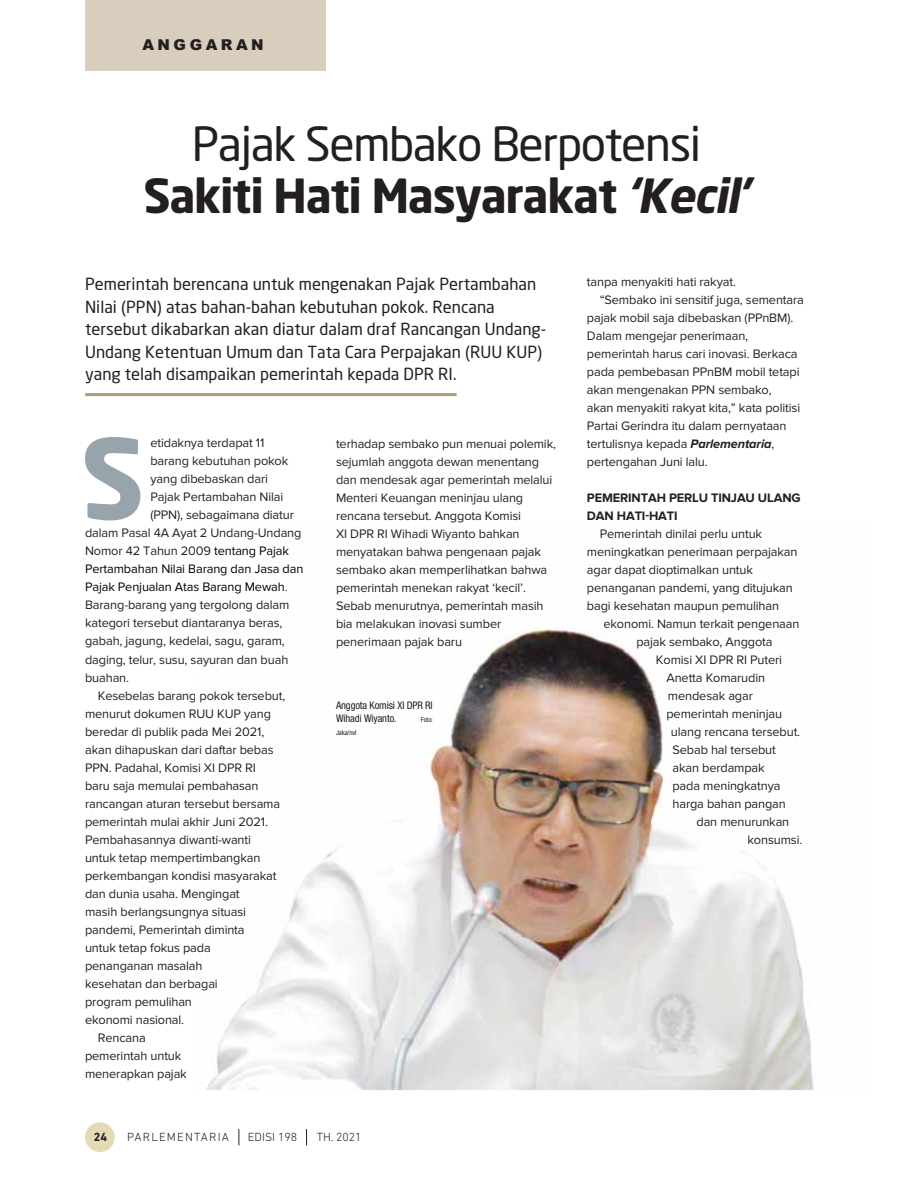
<style>
.page{position:relative;width:897px;height:1188px;background:#fff}
.page>*{position:absolute;margin:0;border:0;box-sizing:border-box;transform-origin:0 0}
.t1{font:700 109.65px "Neo Sans Std";color:#98a4ab}
.t2{font:46.5px/52.5px "Neo Sans Std";letter-spacing:-.03em;color:#231f20;text-align:center}
.t3{font:16.5px/22.5px "Neo Sans Std";color:#231f20}
.t4{font:900 15px "Arial";letter-spacing:.235em;color:#231f20}
.t5{font:12.75px/18px "Proxima Nova";letter-spacing:-.01em;color:#231f20}
.t6{font:12.75px "Proxima Nova";letter-spacing:-.01em;color:#010202}
.t7{font:700 12.75px/18px "Proxima Nova";letter-spacing:-.01em;color:#231f20}
.t8{font:300 12px "DIN Next LT Pro";letter-spacing:.1em;color:#231f20}
.t9{font:300 12px "DIN Next LT Pro";color:#231f20}
.t10{font:300 12px "DIN Next LT Pro";letter-spacing:.03em;color:#231f20}
.t11{font:700 12px "DIN Next LT Pro";color:#231f20}
.t12{font:condensed 10.5px/12.6px "Helvetica Neue LT Std";letter-spacing:-.01em;color:#231f20}
.t13{font:condensed 6.75px "Helvetica Neue LT Std";letter-spacing:-.01em;color:#231f20}
.s1{font-weight:700}
.s2{font-weight:700;font-style:italic}
.s3{color:#010202}
.s4{color:#231f20}
</style>
<div class="page">
<hr style="left:85px;top:393px;width:371px;height:3px;background:#b09b78">
<img style="left:206px;top:628px;width:608px;height:462px">
<img style="left:206px;top:628px;width:76px;height:2px">
<img style="left:206px;top:637px;width:79px;height:11px">
<img style="left:206px;top:655px;width:82px;height:11px">
<img style="left:206px;top:691px;width:79px;height:11px">
<img style="left:206px;top:709px;width:65px;height:11px">
<img style="left:206px;top:727px;width:58px;height:11px">
<img style="left:206px;top:745px;width:68px;height:11px">
<img style="left:206px;top:763px;width:50px;height:10px">
<img style="left:206px;top:781px;width:53px;height:11px">
<img style="left:206px;top:799px;width:74px;height:11px">
<img style="left:206px;top:817px;width:62px;height:11px">
<img style="left:206px;top:835px;width:45px;height:11px">
<img style="left:206px;top:853px;width:54px;height:11px">
<img style="left:206px;top:871px;width:70px;height:11px">
<img style="left:206px;top:889px;width:34px;height:11px">
<img style="left:206px;top:907px;width:40px;height:11px">
<img style="left:206px;top:925px;width:39px;height:11px">
<img style="left:206px;top:943px;width:5px;height:11px">
<img style="left:206px;top:979px;width:12px;height:11px">
<img style="left:337px;top:637px;width:125px;height:11px">
<img style="left:604px;top:628px;width:195px;height:2px">
<img style="left:637px;top:637px;width:135px;height:11px">
<img style="left:657px;top:655px;width:125px;height:9px">
<img style="left:666px;top:673px;width:99px;height:9px">
<img style="left:669px;top:691px;width:84px;height:11px">
<img style="left:667px;top:709px;width:115px;height:11px">
<img style="left:672px;top:727px;width:128px;height:11px">
<img style="left:673px;top:745px;width:103px;height:9px">
<img style="left:673px;top:763px;width:92px;height:11px">
<img style="left:673px;top:781px;width:107px;height:11px">
<img style="left:673px;top:799px;width:113px;height:11px">
<img style="left:697px;top:817px;width:92px;height:9px">
<img style="left:748px;top:835px;width:54px;height:9px">
<div style="left:85px;top:0;width:240px;height:70px;background:#d9cebe"></div>
<div style="left:85px;top:1122px;width:30px;height:30px;background:#e5dab7;border-radius:50%"></div>
<svg style="left:239px;top:1129px;width:1px;height:16px"></svg>
<svg style="left:306px;top:1129px;width:1px;height:16px"></svg>
<p class="t4" style="left:142px;top:36px;width:123px">ANGGARAN</p>
<h2 class="t2" style="left:143px;top:120px;width:608px">Pajak Sembako Berpotensi<br><span class="s1">Sakiti Hati Masyarakat</span> <span class="s2">‘Kecil’</span></h2>
<p class="t5" style="left:587px;top:273px;width:150px">tanpa menyakiti hati rakyat.</p>
<p class="t5" style="left:600px;top:291px;width:206px">“Sembako ini sensitif juga, sementara</p>
<p class="t5" style="left:587px;top:309px;width:208px">pajak mobil saja dibebaskan (PPnBM).</p>
<p class="t5" style="left:587px;top:327px;width:163px">Dalam mengejar penerimaan,</p>
<p class="t5" style="left:587px;top:345px;width:212px">pemerintah harus cari inovasi. Berkaca</p>
<p class="t5" style="left:587px;top:363px;width:214px">pada pembebasan PPnBM mobil tetapi</p>
<p class="t5" style="left:587px;top:381px;width:186px">akan mengenakan PPN sembako,</p>
<p class="t5" style="left:587px;top:399px;width:215px">akan menyakiti rakyat kita,” kata politisi</p>
<p class="t5" style="left:587px;top:417px;width:201px">Partai Gerindra itu dalam pernyataan</p>
<p class="t5" style="left:587px;top:435px;width:189px">tertulisnya kepada <span class="s2">Parlementaria</span>,</p>
<p class="t5" style="left:587px;top:453px;width:122px">pertengahan Juni lalu.</p>
<p class="t7" style="left:587px;top:489px;width:215px">PEMERINTAH PERLU TINJAU ULANG<br>DAN HATI-HATI</p>
<p class="t3" style="left:85px;top:274px;width:463px">Pemerintah berencana untuk mengenakan Pajak Pertambahan Nilai (PPN) atas bahan-bahan kebutuhan pokok. Rencana tersebut dikabarkan akan diatur dalam draf Rancangan Undang-Undang Ketentuan Umum dan Tata Cara Perpajakan (RUU KUP) yang telah disampaikan pemerintah kepada DPR RI.</p>
<h1 class="t1" style="left:80px;top:434px;width:66px">S</h1>
<p class="t5" style="left:150px;top:435px;width:116px">etidaknya terdapat 11</p>
<p class="t5" style="left:336px;top:435px;width:221px">terhadap sembako pun menuai polemik, sejumlah anggota dewan menentang dan mendesak agar pemerintah melalui Menteri Keuangan meninjau ulang rencana tersebut. Anggota Komisi</p>
<p class="t5" style="left:150px;top:453px;width:139px">barang kebutuhan pokok</p>
<p class="t5" style="left:150px;top:471px;width:119px">yang dibebaskan dari</p>
<p class="t5" style="left:150px;top:489px;width:134px">Pajak Pertambahan Nilai</p>
<p class="t5" style="left:150px;top:507px;width:145px">(PPN), sebagaimana diatur</p>
<p class="t5" style="left:85px;top:525px;width:218px">dalam Pasal 4A Ayat 2 Undang-Undang</p>
<p class="t5" style="left:85px;top:543px;width:205px">Nomor 42 Tahun 2009 <span class="s3">tentang Pajak</span></p>
<p class="t6" style="left:85px;top:564px;width:220px">Pertambahan Nilai Barang dan Jasa dan</p>
<p class="t6" style="left:85px;top:582px;width:204px">Pajak Penjualan Atas Barang Mewah<span class="s4">.</span></p>
<p class="t5" style="left:85px;top:597px;width:206px">Barang-barang yang tergolong dalam</p>
<p class="t5" style="left:85px;top:615px;width:199px">kategori tersebut diantaranya beras,</p>
<p class="t5" style="left:85px;top:633px;width:201px">gabah, jagung, kedelai, sagu, garam,</p>
<p class="t5" style="left:85px;top:651px;width:205px">daging, telur, susu, sayuran dan buah</p>
<p class="t5" style="left:85px;top:669px;width:46px">buahan.</p>
<p class="t5" style="left:98px;top:687px;width:189px">Kesebelas barang pokok tersebut,</p>
<p class="t5" style="left:85px;top:705px;width:187px">menurut dokumen RUU KUP yang</p>
<p class="t5" style="left:85px;top:723px;width:181px">beredar di publik pada Mei 2021,</p>
<p class="t5" style="left:85px;top:741px;width:190px">akan dihapuskan dari daftar bebas</p>
<p class="t5" style="left:85px;top:759px;width:172px">PPN. Padahal, Komisi XI DPR RI</p>
<p class="t5" style="left:85px;top:777px;width:175px">baru saja memulai pembahasan</p>
<p class="t5" style="left:85px;top:795px;width:197px">rancangan aturan tersebut bersama</p>
<p class="t5" style="left:85px;top:813px;width:184px">pemerintah mulai akhir Juni 2021.</p>
<p class="t5" style="left:85px;top:831px;width:167px">Pembahasannya diwanti-wanti</p>
<p class="t5" style="left:85px;top:849px;width:177px">untuk tetap mempertimbangkan</p>
<p class="t5" style="left:85px;top:867px;width:193px">perkembangan kondisi masyarakat</p>
<p class="t5" style="left:85px;top:885px;width:156px">dan dunia usaha. Mengingat</p>
<p class="t5" style="left:85px;top:903px;width:163px">masih berlangsungnya situasi</p>
<p class="t5" style="left:85px;top:921px;width:161px">pandemi, Pemerintah diminta</p>
<p class="t5" style="left:85px;top:939px;width:127px">untuk tetap fokus pada</p>
<p class="t5" style="left:85px;top:957px;width:119px">penanganan masalah</p>
<p class="t5" style="left:85px;top:975px;width:134px">kesehatan dan berbagai</p>
<p class="t5" style="left:85px;top:993px;width:108px">program pemulihan</p>
<p class="t5" style="left:85px;top:1011px;width:101px">ekonomi nasional.</p>
<p class="t5" style="left:98px;top:1029px;width:49px">Rencana</p>
<p class="t5" style="left:85px;top:1047px;width:98px">pemerintah untuk</p>
<p class="t5" style="left:85px;top:1065px;width:103px">menerapkan pajak</p>
<p class="t5" style="left:336px;top:525px;width:213px">XI DPR RI Wihadi Wiyanto bahkan menyatakan bahwa pengenaan pajak sembako akan memperlihatkan bahwa pemerintah menekan rakyat ‘kecil’.<br>Sebab menurutnya, pemerintah masih bia melakukan inovasi sumber penerimaan pajak baru</p>
<p class="t5" style="left:587px;top:525px;width:212px;text-indent:13px">Pemerintah dinilai perlu untuk meningkatkan penerimaan perpajakan agar dapat dioptimalkan untuk penanganan pandemi, yang ditujukan bagi kesehatan maupun pemulihan</p>
<p class="t5" style="left:603px;top:615px;width:197px;text-align:center">ekonomi. Namun terkait pengenaan pajak sembako, Anggota</p>
<p class="t5" style="left:656px;top:651px;width:128px">Komisi XI DPR RI Puteri</p>
<p class="t5" style="left:666px;top:669px;width:100px">Anetta Komarudin</p>
<p class="t5" style="left:668px;top:687px;width:86px">mendesak agar</p>
<p class="t5" style="left:666px;top:705px;width:117px">pemerintah meninjau</p>
<p class="t5" style="left:671px;top:723px;width:131px">ulang rencana tersebut.</p>
<p class="t5" style="left:672px;top:741px;width:105px">Sebab hal tersebut</p>
<p class="t5" style="left:672px;top:759px;width:94px">akan berdampak</p>
<p class="t5" style="left:672px;top:777px;width:110px">pada meningkatnya</p>
<p class="t5" style="left:672px;top:795px;width:115px">harga bahan pangan</p>
<p class="t5" style="left:696px;top:813px;width:94px">dan menurunkan</p>
<p class="t5" style="left:747px;top:831px;width:56px">konsumsi.</p>
<p class="t12" style="left:336px;top:700px;width:98px">Anggota Komisi XI DPR RI<br>Wihadi Wiyanto.</p>
<p class="t13" style="left:421px;top:717px;width:14px">Foto:</p>
<p class="t13" style="left:336px;top:730px;width:22px">Jaka/nvl</p>
<p class="t11" style="left:94px;top:1129px;width:15px">24</p>
<p class="t8" style="left:127px;top:1130px;width:103px">PARLEMENTARIA</p>
<p class="t9" style="left:248px;top:1130px;width:51px">EDISI 198</p>
<p class="t10" style="left:317px;top:1130px;width:46px">TH. 2021</p>
</div>
